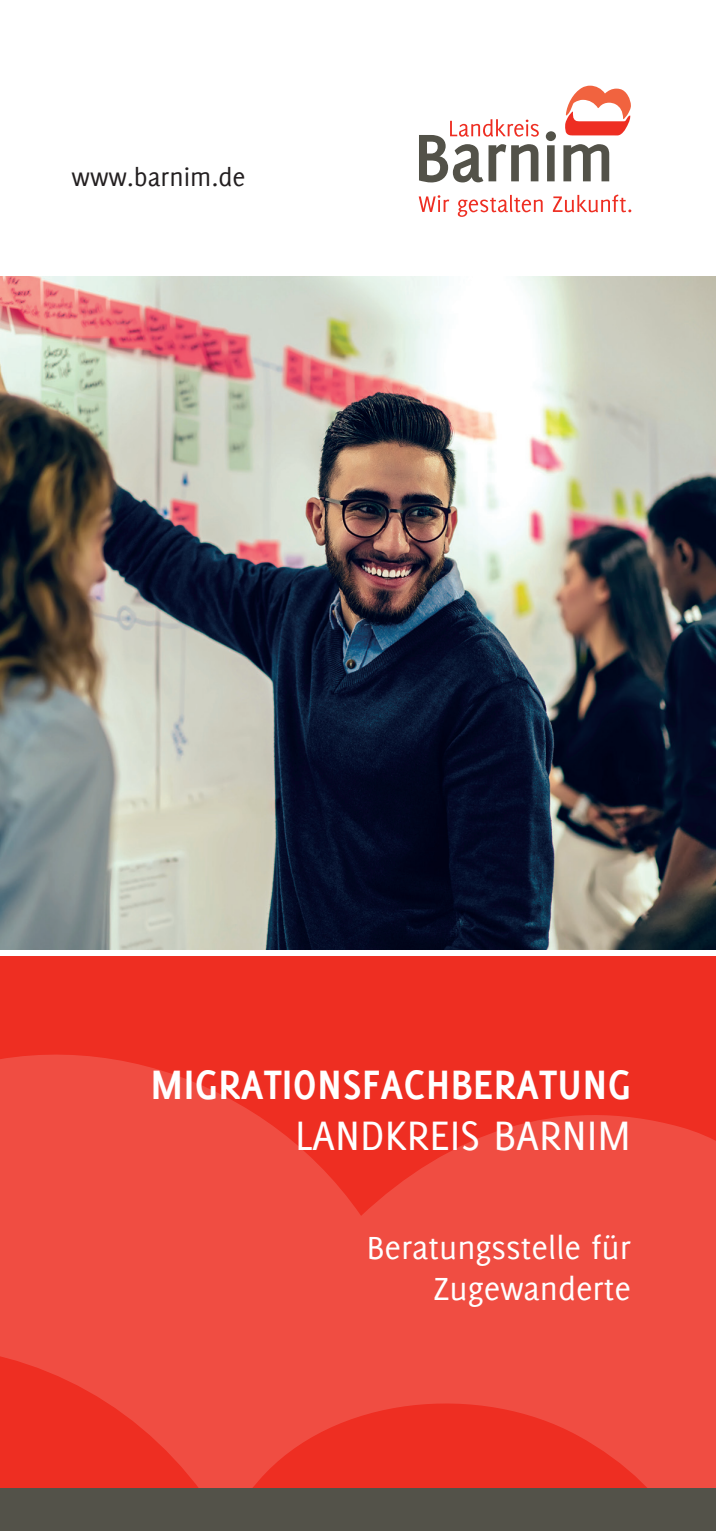
<style>
.page{position:relative;width:716px;height:1531px;background:#fff}
.page>*{position:absolute;margin:0;border:0;box-sizing:border-box;transform-origin:0 0}
.t1{font:700 45px/51.2px "Delicious LB";color:#fff;text-align:right}
.t2{font:35px "Delicious LB";color:#fff}
.t3{font:27.5px "Delicious LB";color:#231f20}
.s1{font-weight:400}
</style>
<div class="page">
<img style="left:0;top:276px;width:716px;height:674px">
<div style="left:0;top:957px;width:716px;height:574px;background:#ee2e22"></div>
<svg style="left:0;top:1054px;width:716px;height:434px;fill:#f04d42"></svg>
<div style="left:0;top:1488px;width:716px;height:43px;background:#535249"></div>
<svg style="left:565px;top:86px;width:66px;height:50px"></svg>
<svg style="left:546px;top:131px;width:10px;height:50px"></svg>
<svg style="left:563px;top:144px;width:46px;height:37px"></svg>
<svg style="left:419px;top:119px;width:120px;height:63px"></svg>
<svg style="left:419px;top:195px;width:30px;height:17px"></svg>
<svg style="left:458px;top:195px;width:84px;height:21px"></svg>
<svg style="left:553px;top:195px;width:78px;height:17px"></svg>
<p class="t3" style="left:72px;top:162px;width:175px">www.barnim.de</p>
<p class="t1" style="left:150px;top:1056px;width:482px">MIGRATIONSFACHBERATUNG<br><span class="s1">LANDKREIS BARNIM</span></p>
<p class="t2" style="left:367px;top:1228px;width:265px">Beratungsstelle für</p>
<p class="t2" style="left:433px;top:1269px;width:199px">Zugewanderte</p>
</div>
